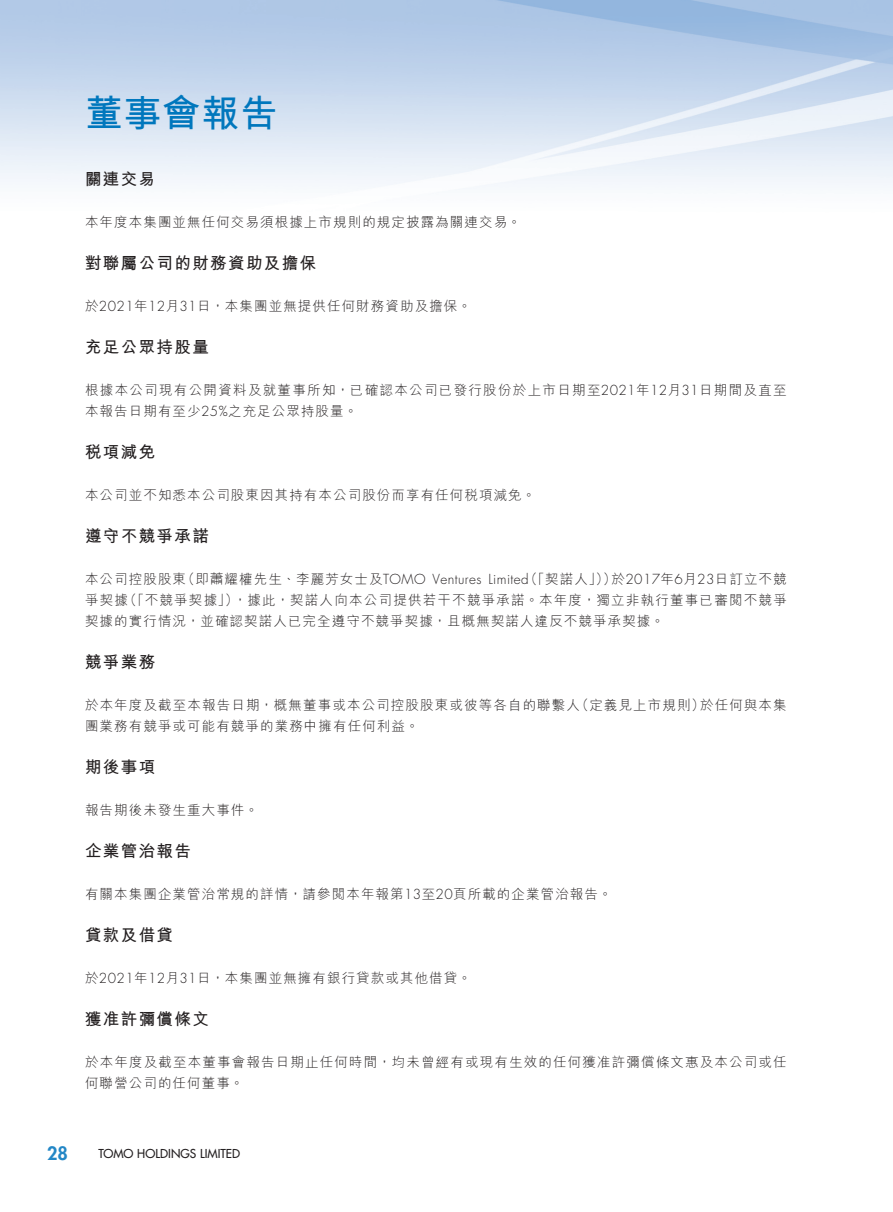
<style>
.page{position:relative;width:893px;height:1212px;background:#fff}
.page>*{position:absolute;margin:0;border:0;box-sizing:border-box;transform-origin:0 0}
.t1{font:700 37.5px "M Hei HK";letter-spacing:.035em;color:#0077bd}
.t2{font:800 18px "Futura Std";color:#2387c6}
.t3{font:700 16.5px "M Hei HK";letter-spacing:.085em;color:#231f20}
.t4{font:300 13.5px/21px "M Hei HK";letter-spacing:.08em;color:#231f20}
.t5{font:500 12px "Futura Std";color:#231f20}
.s1{font-family:"Futura Std"}
</style>
<div class="page">
<h1 class="t1" style="left:85px;top:86px;width:194px">董事會報告</h1>
<p class="t3" style="left:85px;top:167px;width:72px">關連交易</p>
<p class="t4" style="left:85px;top:211px;width:438px">本年度本集團並無任何交易須根據上市規則的規定披露為關連交易。</p>
<p class="t3" style="left:85px;top:251px;width:233px">對聯屬公司的財務資助及擔保</p>
<p class="t4" style="left:85px;top:295px;width:388px">於<span class="s1">2021</span>年<span class="s1">12</span>月<span class="s1">31</span>日，本集團並無提供任何財務資助及擔保。</p>
<p class="t3" style="left:85px;top:335px;width:125px">充足公眾持股量</p>
<p class="t4" style="left:85px;top:379px;width:703px">根據本公司現有公開資料及就董事所知，已確認本公司已發行股份於上市日期至<span class="s1">2021</span>年<span class="s1">12</span>月<span class="s1">31</span>日期間及直至本報告日期有至少<span class="s1">25%</span>之充足公眾持股量。</p>
<p class="t3" style="left:85px;top:440px;width:72px">稅項減免</p>
<p class="t4" style="left:85px;top:484px;width:452px">本公司並不知悉本公司股東因其持有本公司股份而享有任何稅項減免。</p>
<p class="t3" style="left:85px;top:524px;width:125px">遵守不競爭承諾</p>
<p class="t4" style="left:85px;top:568px;width:703px;text-align:justify">本公司控股股東（即蕭耀權先生、李麗芳女士及<span class="s1">TOMO Ventures Limited</span>（「契諾人」））於<span class="s1">2017</span>年<span class="s1">6</span>月<span class="s1">23</span>日訂立不競爭契據（「不競爭契據」），據此，契諾人向本公司提供若干不競爭承諾。本年度，獨立非執行董事已審閱不競爭契據的實行情況，並確認契諾人已完全遵守不競爭契據，且概無契諾人違反不競爭承契據。</p>
<p class="t3" style="left:85px;top:650px;width:72px">競爭業務</p>
<p class="t4" style="left:85px;top:694px;width:703px">於本年度及截至本報告日期，概無董事或本公司控股股東或彼等各自的聯繫人（定義見上市規則）於任何與本集團業務有競爭或可能有競爭的業務中擁有任何利益。</p>
<p class="t3" style="left:85px;top:755px;width:72px">期後事項</p>
<p class="t4" style="left:85px;top:799px;width:175px">報告期後未發生重大事件。</p>
<p class="t3" style="left:85px;top:839px;width:107px">企業管治報告</p>
<p class="t4" style="left:85px;top:883px;width:528px">有關本集團企業管治常規的詳情，請參閱本年報第<span class="s1">13</span>至<span class="s1">20</span>頁所載的企業管治報告。</p>
<p class="t3" style="left:85px;top:923px;width:90px">貸款及借貸</p>
<p class="t4" style="left:85px;top:967px;width:388px">於<span class="s1">2021</span>年<span class="s1">12</span>月<span class="s1">31</span>日，本集團並無擁有銀行貸款或其他借貸。</p>
<p class="t3" style="left:85px;top:1007px;width:125px">獲准許彌償條文</p>
<p class="t4" style="left:85px;top:1051px;width:703px">於本年度及截至本董事會報告日期止任何時間，均未曾經有或現有生效的任何獲准許彌償條文惠及本公司或任何聯營公司的任何董事。</p>
<h2 class="t2" style="left:47px;top:1141px;width:22px">28</h2>
<p class="t5" style="left:98px;top:1146px;width:143px">TOMO HOLDINGS LIMITED</p>
</div>
